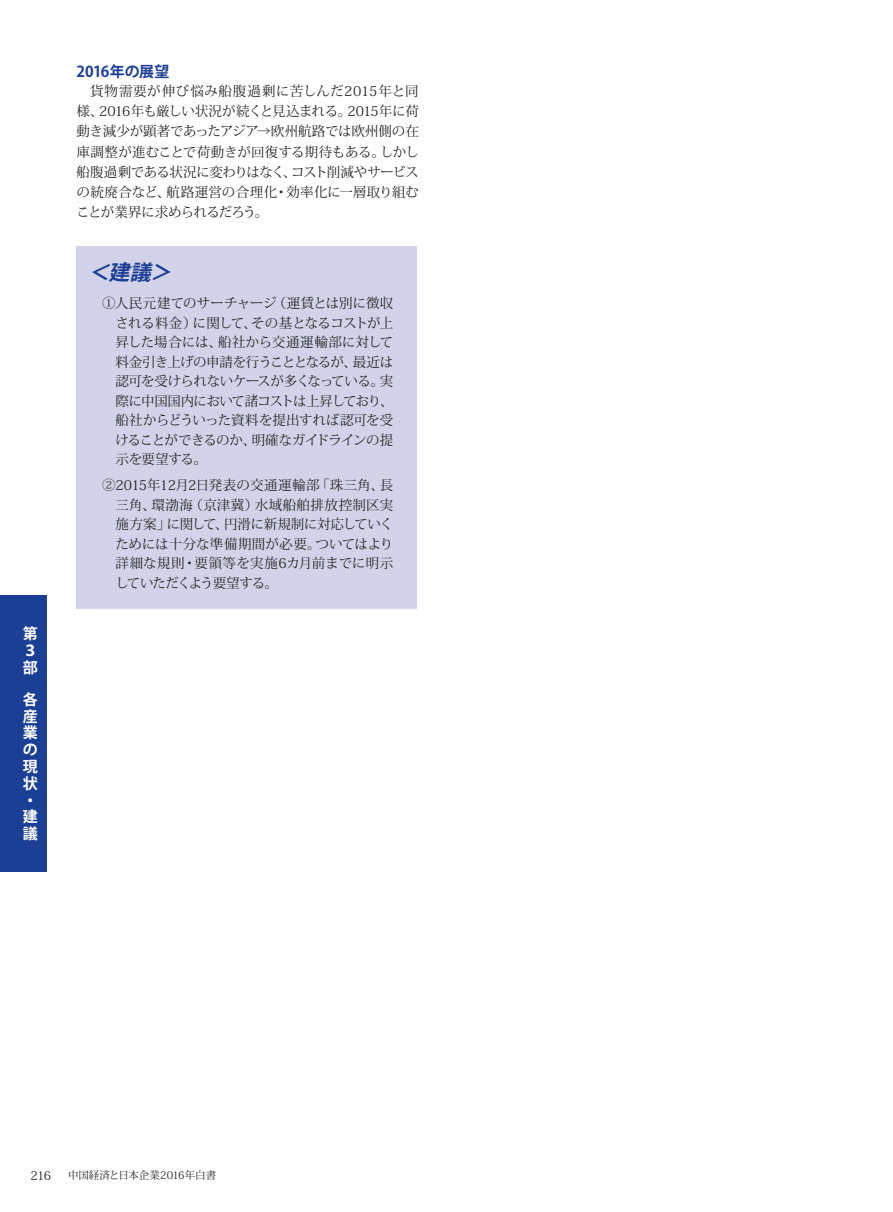
<style>
.page{position:relative;width:893px;height:1212px;background:#fff}
.page>*{position:absolute;margin:0;border:0;box-sizing:border-box;transform-origin:0 0}
.t1{font:italic 700 21px "Koz Go Pr 6 N";color:#1b3f94}
.t2{font:700 15px/16.8px "Koz Go Pr 6 N";color:#fff}
.t3{font:700 15px "Koz Go Pr 6 N";letter-spacing:-.005em;color:#1b3f94}
.t4{font:13.5px/19.5px "Koz Min Pr 6 N";letter-spacing:-.015em;color:#231f20;text-align:justify}
.t5{font:12px "Koz Min Pr 6 N";color:#231f20}
.t6{font:10.5px "Koz Min Pr 6 N";letter-spacing:-.01em;color:#231f20}
</style>
<div class="page">
<div style="left:77px;top:246px;width:340px;height:362px;background:#d2d3e8"></div>
<div style="left:0;top:595px;width:47px;height:277px;background:#1b3f94"></div>
<p class="t3" style="left:77px;top:63px;width:94px">2016年の展望</p>
<p class="t4" style="left:77px;top:81px;width:344px;line-height:20.2px;text-indent:14px">貨物需要が伸び悩み船腹過剰に苦しんだ2015年と同様、2016年も厳しい状況が続くと見込まれる。2015年に荷動き減少が顕著であったアジア→欧州航路では欧州側の在庫調整が進むことで荷動きが回復する期待もある。しかし船腹過剰である状況に変わりはなく、コスト削減やサービスの統廃合など、航路運営の合理化・効率化に一層取り組むことが業界に求められるだろう。</p>
<p class="t2" style="left:23px;top:626px;width:16px">第<br>３部</p>
<p class="t2" style="left:23px;top:691px;width:16px">各産業の現状・建議</p>
<h1 class="t1" style="left:88px;top:261px;width:92px">＜建議＞</h1>
<p class="t4" style="left:116px;top:294px;width:279px;text-indent:-14px">①人民元建てのサーチャージ（運賃とは別に徴収される料金）に関して、その基となるコストが上昇した場合には、船社から交通運輸部に対して料金引き上げの申請を行うこととなるが、最近は認可を受けられないケースが多くなっている。実際に中国国内において諸コストは上昇しており、船社からどういった資料を提出すれば認可を受けることができるのか、明確なガイドラインの提示を要望する。</p>
<p class="t4" style="left:116px;top:476px;width:279px;text-indent:-14px">②2015年12月2日発表の交通運輸部「珠三角、長三角、環渤海（京津冀）水域船舶排放控制区実施方案」に関して、円滑に新規制に対応していくためには十分な準備期間が必要。ついてはより詳細な規則・要領等を実施6カ月前までに明示していただくよう要望する。</p>
<p class="t5" style="left:31px;top:1169px;width:22px">216</p>
<p class="t6" style="left:68px;top:1169px;width:150px">中国経済と日本企業2016年白書</p>
</div>
